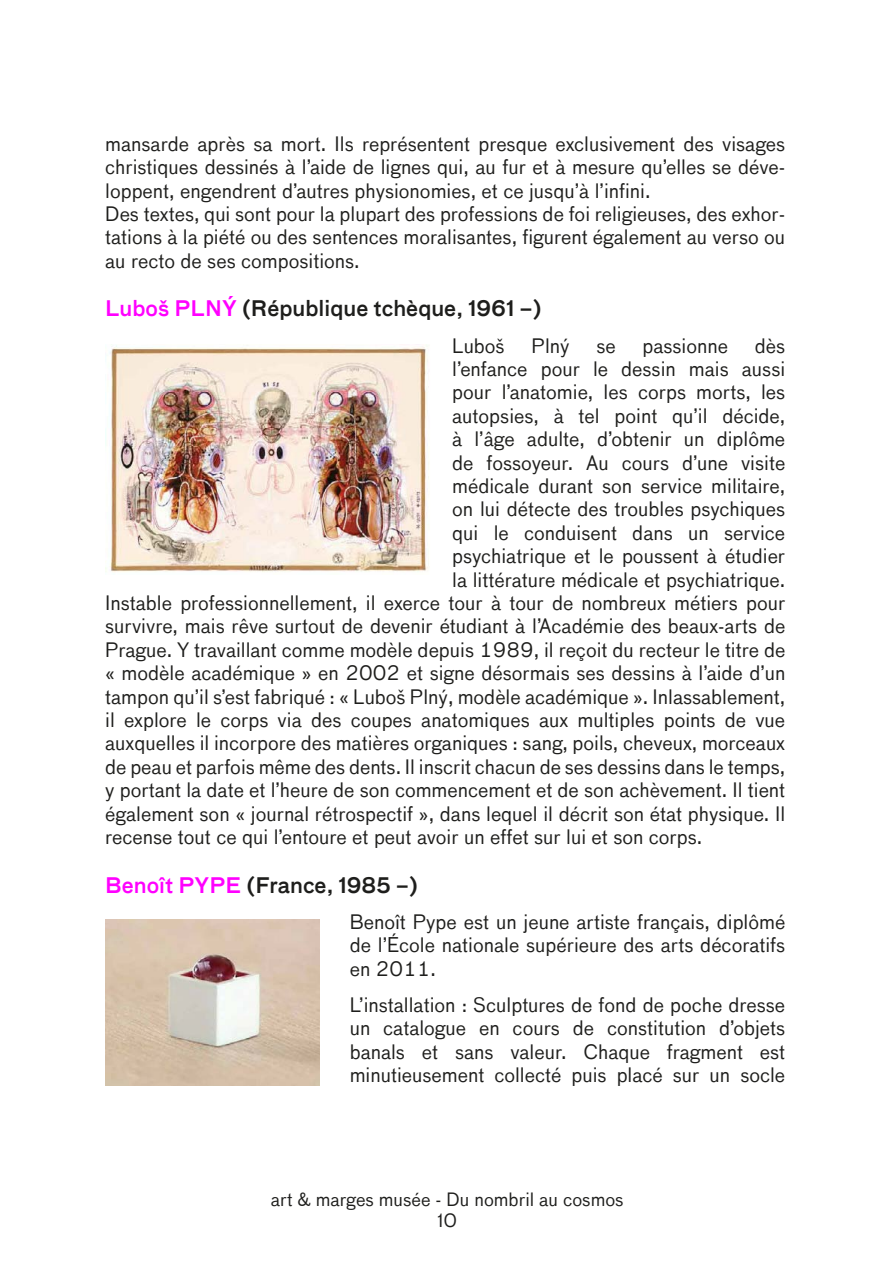
<style>
.page{position:relative;width:893px;height:1263px;background:#fff}
.page>*{position:absolute;margin:0;border:0;box-sizing:border-box;transform-origin:0 0}
.t1{font:500 21px "Bau LF";color:#1e1e1c}
.t2{font:19.5px/23.4px "Bau TF";color:#1e1e1c;text-align:justify}
.t3{font:18px/21.6px "Bau LF";color:#1e1e1c;text-align:center}
.s1{color:#f0f}
</style>
<div class="page">
<img style="left:105px;top:919px;width:215px;height:166px">
<img style="left:105px;top:345px;width:324px;height:227px">
<p class="t2" style="left:105px;top:132px;width:682px;text-align:left">mansarde après sa mort. Ils représentent presque exclusivement des visages christiques dessinés à l’aide de lignes qui, au fur et à mesure qu’elles se déve&shy;loppent, engendrent d’autres physionomies, et ce jusqu’à l’infini.<br>Des textes, qui sont pour la plupart des professions de foi religieuses, des exhor&shy;tations à la piété ou des sentences moralisantes, figurent également au verso ou au recto de ses compositions.</p>
<p class="t1" style="left:105px;top:296px;width:438px"><span class="s1">Luboš PLNÝ</span> (République tchèque, 1961 –)</p>
<p class="t2" style="left:452px;top:334px;width:54px">Luboš</p>
<p class="t2" style="left:531px;top:334px;width:40px">Plný</p>
<p class="t2" style="left:596px;top:334px;width:21px">se</p>
<p class="t2" style="left:642px;top:334px;width:87px">passionne</p>
<p class="t2" style="left:755px;top:334px;width:32px">dès</p>
<p class="t2" style="left:452px;top:358px;width:335px">l’enfance pour le dessin mais aussi</p>
<p class="t2" style="left:452px;top:381px;width:335px">pour l’anatomie, les corps morts, les</p>
<p class="t2" style="left:452px;top:404px;width:335px">autopsies, à tel point qu’il décide,</p>
<p class="t2" style="left:452px;top:428px;width:335px">à l’âge adulte, d’obtenir un diplôme</p>
<p class="t2" style="left:452px;top:451px;width:335px">de fossoyeur. Au cours d’une visite</p>
<p class="t2" style="left:452px;top:475px;width:334px">médicale durant son service militaire,</p>
<p class="t2" style="left:452px;top:498px;width:334px">on lui détecte des troubles psychiques</p>
<p class="t2" style="left:452px;top:521px;width:335px">qui le conduisent dans un service</p>
<p class="t2" style="left:452px;top:545px;width:334px">psychiatrique et le poussent à étudier</p>
<p class="t2" style="left:452px;top:568px;width:335px">la littérature médicale et psychiatrique.</p>
<p class="t2" style="left:105px;top:592px;width:682px">Instable professionnellement, il exerce tour à tour de nombreux métiers pour</p>
<p class="t2" style="left:105px;top:615px;width:682px">survivre, mais rêve surtout de devenir étudiant à l’Académie des beaux-arts de</p>
<p class="t2" style="left:105px;top:638px;width:682px">Prague. Y travaillant comme modèle depuis 1989, il reçoit du recteur le titre de</p>
<p class="t2" style="left:105px;top:662px;width:682px">« modèle académique » en 2002 et signe désormais ses dessins à l’aide d’un</p>
<p class="t2" style="left:105px;top:685px;width:682px">tampon qu’il s’est fabriqué : « Luboš Plný, modèle académique ». Inlassablement,</p>
<p class="t2" style="left:105px;top:709px;width:681px">il explore le corps via des coupes anatomiques aux multiples points de vue</p>
<p class="t2" style="left:105px;top:732px;width:681px">auxquelles il incorpore des matières organiques : sang, poils, cheveux, morceaux</p>
<p class="t2" style="left:105px;top:755px;width:682px">de peau et parfois même des dents. Il inscrit chacun de ses dessins dans le temps,</p>
<p class="t2" style="left:105px;top:779px;width:681px">y portant la date et l’heure de son commencement et de son achèvement. Il tient</p>
<p class="t2" style="left:105px;top:802px;width:682px">également son « journal rétrospectif », dans lequel il décrit son état physique. Il</p>
<p class="t2" style="left:105px;top:826px;width:599px">recense tout ce qui l’entoure et peut avoir un effet sur lui et son corps.</p>
<p class="t1" style="left:105px;top:872px;width:314px"><span class="s1">Benoît PYPE</span> (France, 1985 –)</p>
<p class="t2" style="left:350px;top:910px;width:437px">Benoît Pype est un jeune artiste français, diplômé de l’École nationale supérieure des arts décoratifs en 2011.</p>
<p class="t2" style="left:350px;top:993px;width:437px">L’installation : Sculptures de fond de poche dresse un catalogue en cours de constitution d’objets banals et sans valeur. Chaque fragment est minutieusement collecté puis placé sur un socle</p>
<p class="t3" style="left:271px;top:1188px;width:354px">art &amp; marges musée - Du nombril au cosmos<br>10</p>
</div>
